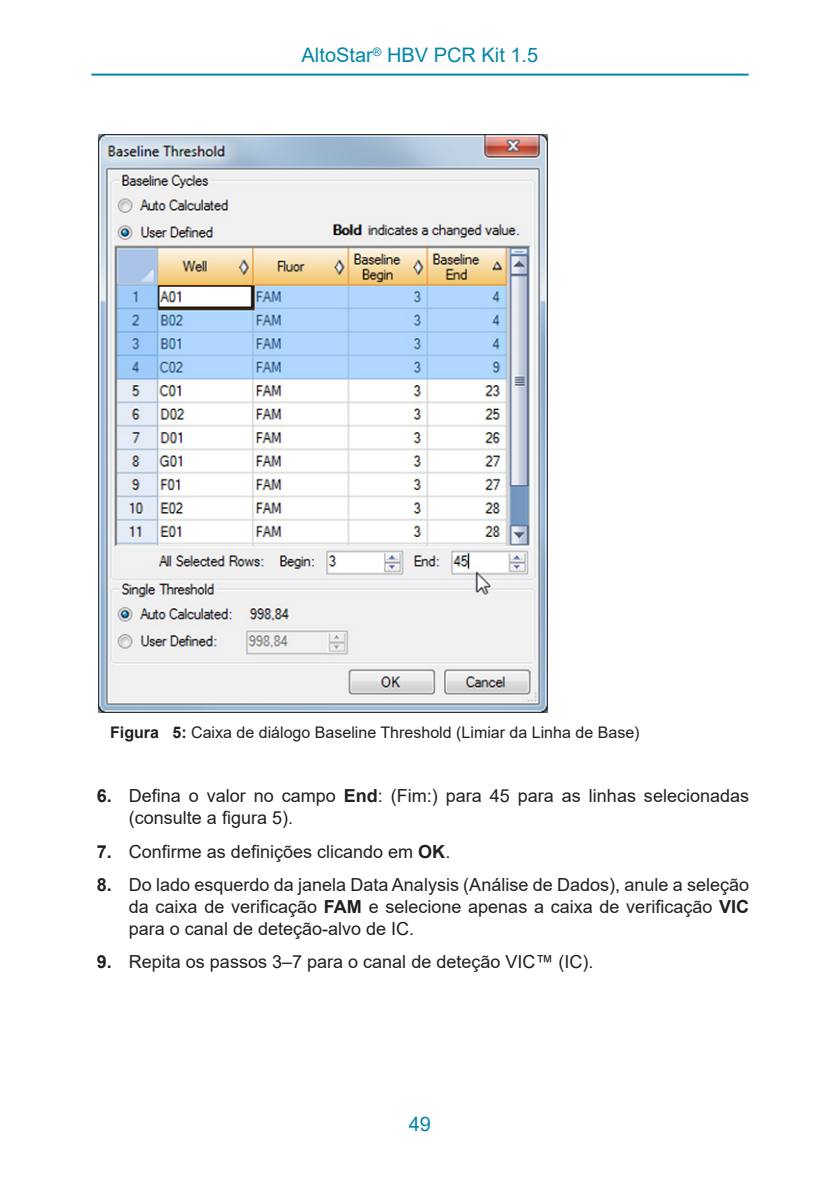
<style>
.page{position:relative;width:840px;height:1191px;background:#fff}
.page>*{position:absolute;margin:0;border:0;box-sizing:border-box;transform-origin:0 0}
.Seitenkopf{font:20px "Arial";color:#0087a6}
.t1{font:18px/22px "Arial";color:#231f20}
.Titel{font:16px "Arial";color:#231f20}
.s1{font-weight:700}
</style>
<div class="page">
<hr style="left:91px;top:74px;width:657px;height:2px;background:#0087a6">
<img style="left:99px;top:134px;width:448px;height:578px">
<p class="Seitenkopf" style="left:301px;top:41px;width:238px">AltoStar<sup>®</sup> HBV PCR Kit 1.5</p>
<p class="Titel" style="left:110px;top:721px;width:530px"><span class="s1">Figura 5:</span> Caixa de diálogo Baseline Threshold (Limiar da Linha de Base)</p>
<p class="t1" style="left:129px;top:784px;width:621px;text-indent:-32px"><span class="s1">6.</span> Defina o valor no campo <span class="s1">End</span>: (Fim:) para 45 para as linhas selecionadas (consulte a figura 5).</p>
<p class="t1" style="left:97px;top:840px;width:355px"><span class="s1">7.</span> Confirme as definições clicando em <span class="s1">OK</span>.</p>
<p class="t1" style="left:129px;top:873px;width:621px;text-align:justify;text-indent:-32px"><span class="s1">8.</span> Do lado esquerdo da janela Data Analysis (Análise de Dados), anule a seleção da caixa de verificação <span class="s1">FAM</span> e selecione apenas a caixa de verificação <span class="s1">VIC </span>para o canal de deteção-alvo de IC.</p>
<p class="t1" style="left:97px;top:950px;width:498px"><span class="s1">9.</span> Repita os passos 3–7 para o canal de deteção VIC™ (IC).</p>
<p class="Seitenkopf" style="left:408px;top:1110px;width:24px">49</p>
</div>
